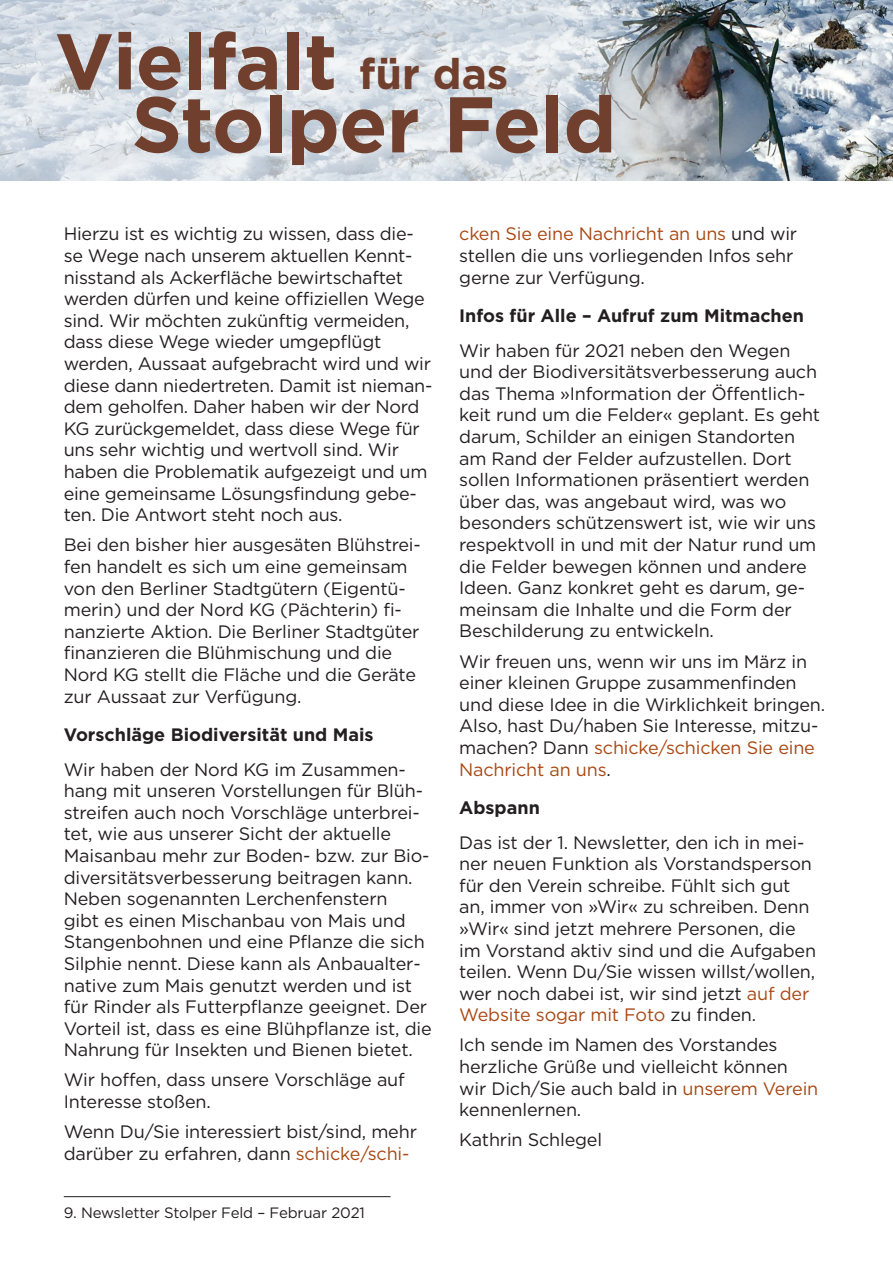
<style>
.page{position:relative;width:893px;height:1263px;background:#fff}
.page>*{position:absolute;margin:0;border:0;box-sizing:border-box;transform-origin:0 0}
.t1{font:700 78.75px "Gotham";letter-spacing:-.01em;color:#703f2e}
.t2{font:700 42.75px "Gotham";color:#703f2e}
.t3{font:18px/21.6px "Gotham";letter-spacing:-.01em;color:#231f20}
.t4{font:700 18px "Gotham";color:#231f20}
.t5{font:15px "Gotham";letter-spacing:-.01em;color:#231f20}
.s1{color:#a94814}
</style>
<div class="page">
<hr style="left:64px;top:1196px;width:327px;height:1px;background:#231f20">
<img style="left:742px;top:0;width:151px;height:180px">
<svg style="left:0;top:0;width:742px;height:180px;background:#c8cfd5"></svg>
<h1 class="t1" style="left:55px;top:9px;width:284px">Vielfalt</h1>
<h2 class="t2" style="left:359px;top:46px;width:151px">für das</h2>
<h1 class="t1" style="left:132px;top:72px;width:486px">Stolper Feld</h1>
<p class="t3" style="left:64px;top:223px;width:370px">Hierzu ist es wichtig zu wissen, dass die&shy;se Wege nach unserem aktuellen Kennt&shy;nisstand als Ackerfläche bewirtschaftet werden dürfen und keine offiziellen Wege sind. Wir möchten zukünftig vermeiden, dass diese Wege wieder umgepflügt werden, Aussaat aufgebracht wird und wir diese dann niedertreten. Damit ist nieman&shy;dem geholfen. Daher haben wir der Nord KG zurückgemeldet, dass diese Wege für uns sehr wichtig und wertvoll sind. Wir haben die Problematik aufgezeigt und um eine gemeinsame Lösungsfindung gebe&shy;ten. Die Antwort steht noch aus.</p>
<p class="t3" style="left:64px;top:534px;width:359px">Bei den bisher hier ausgesäten Blühstrei&shy;fen handelt es sich um eine gemeinsam von den Berliner Stadtgütern (Eigentü&shy;merin) und der Nord KG (Pächterin) fi&shy;nanzierte Aktion. Die Berliner Stadtgüter finanzieren die Blühmischung und die Nord KG stellt die Fläche und die Geräte zur Aussaat zur Verfügung.</p>
<p class="t4" style="left:64px;top:723px;width:311px">Vorschläge Biodiversität und Mais</p>
<p class="t3" style="left:64px;top:758px;width:369px">Wir haben der Nord KG im Zusammen&shy;hang mit unseren Vorstellungen für Blüh&shy;streifen auch noch Vorschläge unterbrei&shy;tet, wie aus unserer Sicht der aktuelle Maisanbau mehr zur Boden- bzw. zur Bio&shy;diversitätsverbesserung beitragen kann.<br>Neben sogenannten Lerchenfenstern<br>gibt es einen Mischanbau von Mais und Stangenbohnen und eine Pflanze die sich Silphie nennt. Diese kann als Anbaualter&shy;native zum Mais genutzt werden und ist für Rinder als Futterpflanze geeignet. Der Vorteil ist, dass es eine Blühpflanze ist, die Nahrung für Insekten und Bienen bietet.</p>
<p class="t3" style="left:64px;top:1069px;width:342px">Wir hoffen, dass unsere Vorschläge auf<br>Interesse stoßen.</p>
<p class="t3" style="left:64px;top:1120px;width:355px">Wenn Du/Sie interessiert bist/sind, mehr darüber zu erfahren, dann <span class="s1">schicke/schi-</span></p>
<p class="t5" style="left:64px;top:1203px;width:303px">9. Newsletter Stolper Feld – Februar 2021</p>
<p class="t3" style="left:459px;top:223px;width:339px"><span class="s1">cken Sie eine Nachricht an uns</span> und wir stellen die uns vorliegenden Infos sehr gerne zur Verfügung.</p>
<p class="t4" style="left:459px;top:304px;width:346px">Infos für Alle – Aufruf zum Mitmachen</p>
<p class="t3" style="left:459px;top:339px;width:362px">Wir haben für 2021 neben den Wegen und der Biodiversitätsverbesserung auch das Thema »Information der Öffentlich&shy;keit rund um die Felder« geplant. Es geht darum, Schilder an einigen Standorten am Rand der Felder aufzustellen. Dort sollen Informationen präsentiert werden über das, was angebaut wird, was wo besonders schützenswert ist, wie wir uns respektvoll in und mit der Natur rund um die Felder bewegen können und andere Ideen. Ganz konkret geht es darum, ge&shy;meinsam die Inhalte und die Form der Beschilderung zu entwickeln.</p>
<p class="t3" style="left:459px;top:650px;width:367px">Wir freuen uns, wenn wir uns im März in einer kleinen Gruppe zusammenfinden und diese Idee in die Wirklichkeit bringen.<br>Also, hast Du/haben Sie Interesse, mitzu&shy;machen? Dann <span class="s1">schicke/schicken Sie eine Nachricht an uns</span>.</p>
<p class="t4" style="left:459px;top:796px;width:82px">Abspann</p>
<p class="t3" style="left:459px;top:831px;width:358px">Das ist der 1. Newsletter, den ich in mei&shy;ner neuen Funktion als Vorstandsperson für den Verein schreibe. Fühlt sich gut an, immer von »Wir« zu schreiben. Denn »Wir« sind jetzt mehrere Personen, die im Vorstand aktiv sind und die Aufgaben teilen. Wenn Du/Sie wissen willst/wollen, wer noch dabei ist, wir sind jetzt <span class="s1">auf der Website sogar mit Foto</span> zu finden.</p>
<p class="t3" style="left:459px;top:1034px;width:361px">Ich sende im Namen des Vorstandes herzliche Grüße und vielleicht können wir Dich/Sie auch bald in <span class="s1">unserem Verein </span>kennenlernen.</p>
<p class="t3" style="left:459px;top:1129px;width:144px">Kathrin Schlegel</p>
</div>
